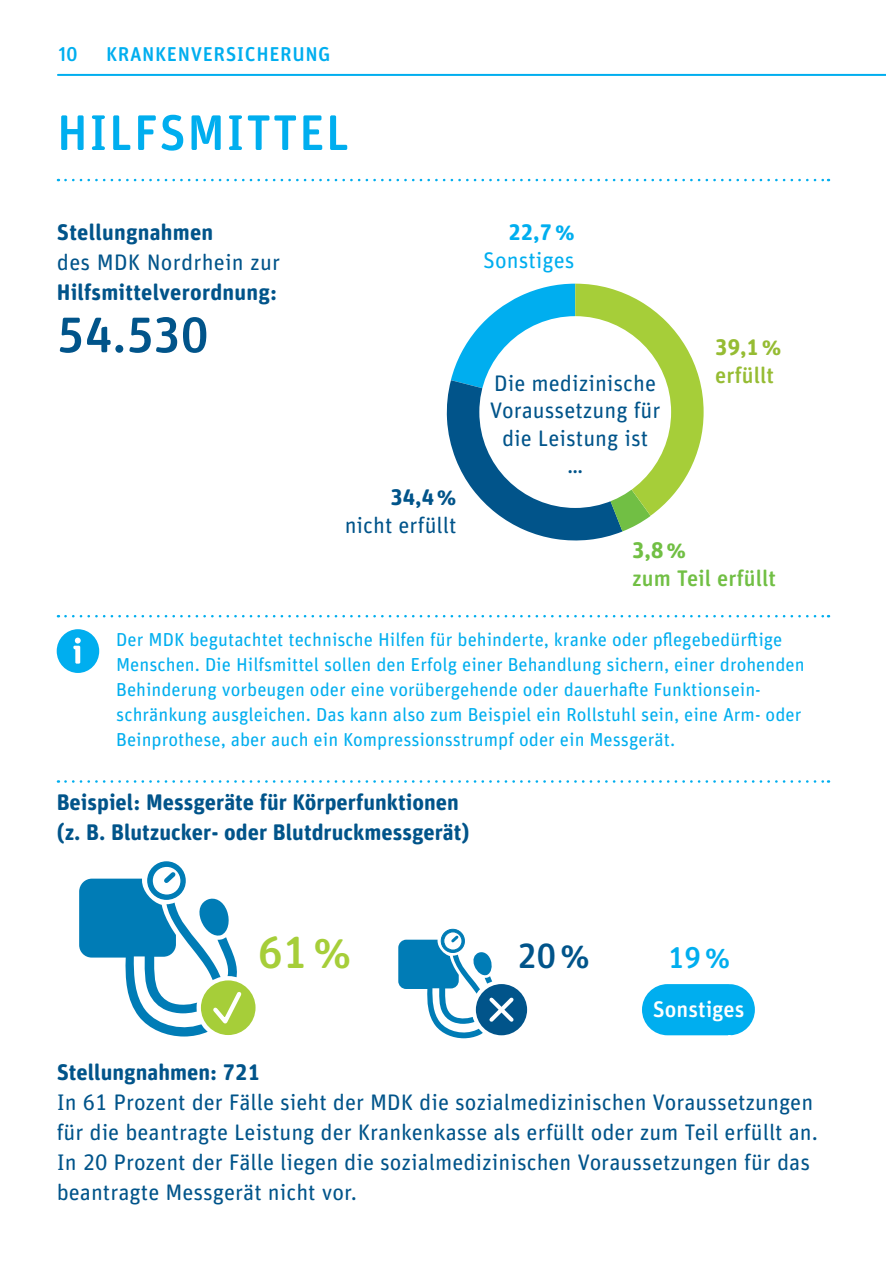
<style>
.page{position:relative;width:886px;height:1276px;background:#fff}
.page>*{position:absolute;margin:0;border:0;box-sizing:border-box;transform-origin:0 0}
.t1{font:500 50px "Unit Rounded Pro";letter-spacing:.025em;color:#00aeef}
.t2{font:500 50px "Unit Rounded Pro";color:#01548a}
.t3{font:500 45px "Unit Rounded Pro";color:#a6ce39}
.t4{font:500 35px "Unit Rounded Pro";color:#01548a}
.t5{font:500 30px "Unit Rounded Pro";color:#00aeef}
.Fließtext_9_5___14{font:22.5px/30px "Unit Rounded Pro";color:#01548a}
.Fließtext_9_5___14-2{font:700 22.5px/30px "Unit Rounded Pro";color:#01548a}
.t6{font:500 22.5px "Unit Rounded Pro";color:#71bf44}
.t7{font:22.5px "Unit Rounded Pro";color:#00aeef}
.Fließtext_9_5___14-3{font:500 22.5px "Unit Rounded Pro";color:#fff}
.t8{font:500 22.5px "Unit Rounded Pro";color:#96bc33}
.t9{font:700 22.5px "Unit Rounded Pro";color:#96bc33}
.t10{font:700 22.5px "Unit Rounded Pro";color:#00aeef}
.t11{font:700 22.5px "Unit Rounded Pro";color:#71bf44}
.t12{font:500 20px "Unit Rounded OT";letter-spacing:.03em;color:#00aeef}
.Fließtext_9_5___14-4{font:18.75px/25px "Unit Rounded Pro";color:#00aeef}
</style>
<div class="page">
<svg style="left:446px;top:284px;width:257px;height:257px"></svg>
<div style="left:479px;top:316px;width:192px;height:192px;background:#fff;border-radius:50%"></div>
<svg style="left:65px;top:780px;width:764px;height:3px"></svg>
<hr style="left:58px;top:74px;width:828px;height:2px;background:#00aeef">
<svg style="left:65px;top:179px;width:764px;height:2px"></svg>
<svg style="left:65px;top:615px;width:764px;height:2px"></svg>
<svg style="left:57px;top:629px;width:42px;height:44px"></svg>
<div style="left:640px;top:982px;width:117px;height:55px;background:#00aeef;border-radius:27px"></div>
<div style="left:638px;top:980px;width:121px;height:59px;border:4px solid #fff;border-radius:27px"></div>
<svg style="left:199px;top:978px;width:59px;height:59px"></svg>
<div style="left:197px;top:976px;width:63px;height:63px;border:4px solid #fff;border-radius:50%"></div>
<svg style="left:79px;top:861px;width:166px;height:175px"></svg>
<svg style="left:474px;top:982px;width:55px;height:55px"></svg>
<div style="left:472px;top:980px;width:59px;height:59px;border:4px solid #fff;border-radius:50%"></div>
<svg style="left:398px;top:928px;width:119px;height:110px"></svg>
<p class="t12" style="left:58px;top:42px;width:21px">10</p>
<p class="t12" style="left:106px;top:42px;width:226px">KRANKENVERSICHERUNG</p>
<p class="t1" style="left:57px;top:97px;width:294px">HILFSMITTEL</p>
<p class="Fließtext_9_5___14-2" style="left:57px;top:216px;width:158px">Stellungnahmen</p>
<p class="Fließtext_9_5___14" style="left:57px;top:246px;width:225px">des MDK Nordrhein zur</p>
<p class="Fließtext_9_5___14-2" style="left:57px;top:276px;width:222px">Hilfsmittelverordnung:</p>
<p class="t2" style="left:57px;top:300px;width:153px">54.530</p>
<p class="Fließtext_9_5___14-2" style="left:390px;top:481px;width:68px">34,4%</p>
<p class="Fließtext_9_5___14" style="left:345px;top:509px;width:113px">nicht erfüllt</p>
<p class="t10" style="left:508px;top:216px;width:68px">22,7%</p>
<p class="t7" style="left:483px;top:245px;width:93px">Sonstiges</p>
<p class="Fließtext_9_5___14" style="left:490px;top:368px;width:172px;line-height:27.5px;text-align:center">Die medizinische<br>Voraussetzung für die Leistung ist</p>
<p class="Fließtext_9_5___14" style="left:567px;top:449px;width:18px">…</p>
<p class="t9" style="left:715px;top:331px;width:68px">39,1%</p>
<p class="t8" style="left:715px;top:359px;width:60px">erfüllt</p>
<p class="t11" style="left:632px;top:534px;width:55px">3,8%</p>
<p class="t6" style="left:632px;top:562px;width:145px">zum Teil erfüllt</p>
<p class="Fließtext_9_5___14-4" style="left:116px;top:626px;width:690px">Der MDK begutachtet technische Hilfen für behinderte, kranke oder pflegebedürftige Menschen. Die Hilfsmittel sollen den Erfolg einer Behandlung sichern, einer drohenden Behinderung vorbeugen oder eine vorübergehende oder dauerhafte Funktionsein&shy;schränkung ausgleichen. Das kann also zum Beispiel ein Rollstuhl sein, eine Arm- oder Beinprothese, aber auch ein Kompressionsstrumpf oder ein Messgerät.</p>
<p class="Fließtext_9_5___14-2" style="left:57px;top:786px;width:414px">Beispiel: Messgeräte für Körperfunktionen (z. B. Blutzucker- oder Blutdruckmessgerät)</p>
<p class="t3" style="left:258px;top:921px;width:95px">61%</p>
<p class="t4" style="left:517px;top:931px;width:74px">20%</p>
<p class="t5" style="left:668px;top:936px;width:64px">19%</p>
<p class="Fließtext_9_5___14-3" style="left:653px;top:993px;width:93px">Sonstiges</p>
<p class="Fließtext_9_5___14-2" style="left:57px;top:1056px;width:205px">Stellungnahmen: 721</p>
<p class="Fließtext_9_5___14" style="left:57px;top:1086px;width:763px">In 61 Prozent der Fälle sieht der MDK die sozialmedizinischen Voraussetzungen für die beantragte Leistung der Krankenkasse als erfüllt oder zum Teil erfüllt an.<br>In 20 Prozent der Fälle liegen die sozialmedizinischen Voraussetzungen für das beantragte Messgerät nicht vor.</p>
</div>
